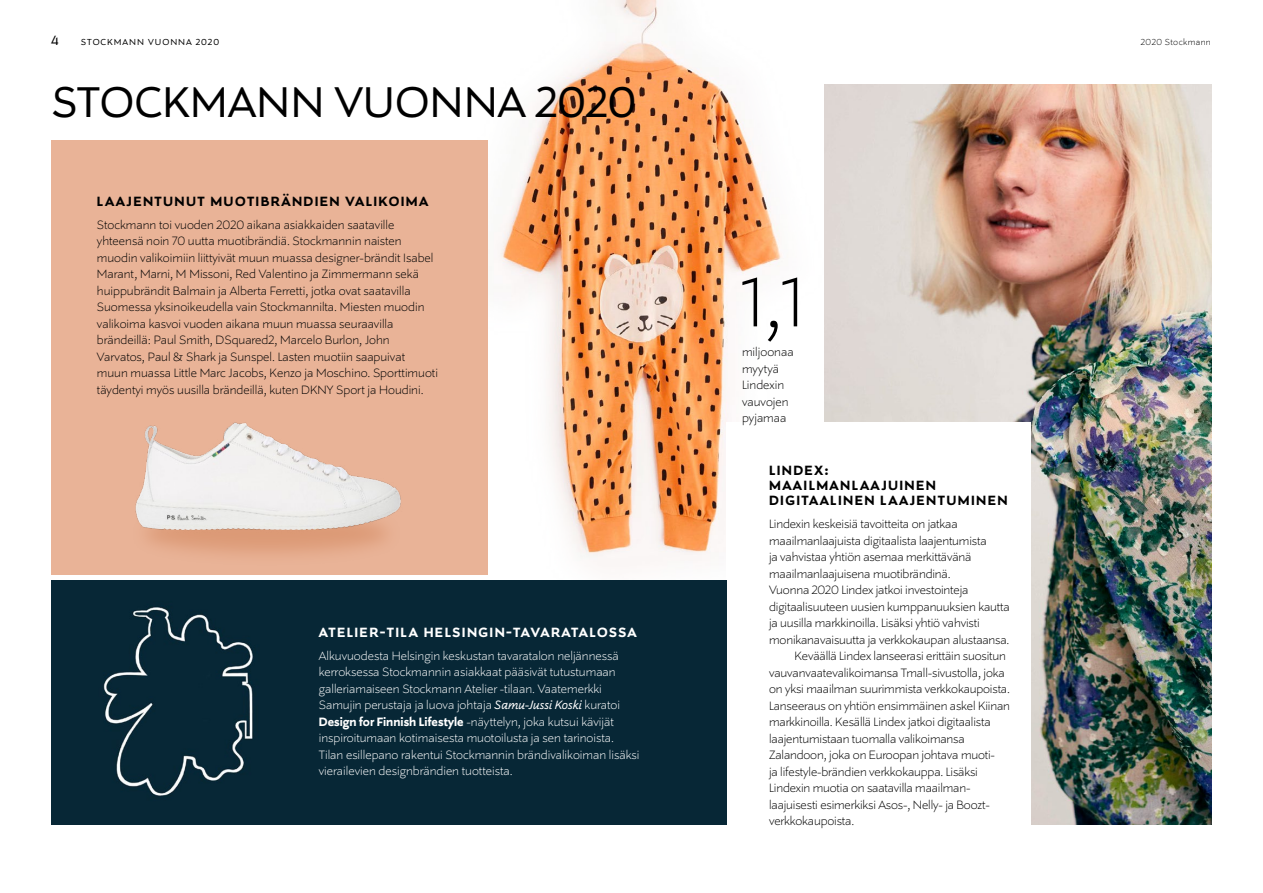
<style>
.page{position:relative;width:1263px;height:893px;background:#fff}
.page>*{position:absolute;margin:0;border:0;box-sizing:border-box;transform-origin:0 0}
.Lukunosto_50pt{font:300 77.4px "Stockmann Sans";color:#000}
.t1{font:48px "Stockmann Sans";color:#000}
.Year_2019_otsikko{font:700 15px/15px "Stockmann Sans";letter-spacing:.09em;color:#000}
.Year_2019_otsikko-2{font:700 15px "Stockmann Sans";letter-spacing:.09em;color:#fff}
.t2{font:15px "Stockmann Sans";color:#000}
.Year_2019_base{font:300 13.5px/16.5px "Stockmann Sans";letter-spacing:-.01em;color:#000}
.Year_2019_base-2{font:300 13.5px/16.5px "Stockmann Sans";color:#fff}
.lukunosto_vertailuvu{font:300 13.5px/16.5px "Stockmann Sans";color:#000}
.Master_section{font:9.75px "Stockmann Sans";letter-spacing:.1em;color:#000}
.t3{font:300 9.75px "Stockmann Sans";letter-spacing:.04em;color:#000}
.s1{font-weight:400;font-style:italic}
.s2{font-weight:700}
</style>
<div class="page">
<img style="left:499px;top:0;width:398px;height:557px">
<div style="left:51px;top:140px;width:437px;height:435px;background:#e9b397"></div>
<img style="left:825px;top:85px;width:387px;height:740px">
<div style="left:726px;top:422px;width:305px;height:419px;background:#fff"></div>
<div style="left:51px;top:580px;width:675px;height:245px;background:#072736"></div>
<img style="left:103px;top:607px;width:150px;height:189px">
<img style="left:135px;top:422px;width:266px;height:133px">
<p class="t2" style="left:51px;top:31px;width:9px">4</p>
<p class="t3" style="left:1141px;top:36px;width:71px">2020 Stockmann</p>
<p class="Master_section" style="left:81px;top:36px;width:140px">STOCKMANN VUONNA 2020</p>
<h1 class="t1" style="left:51px;top:74px;width:587px">STOCKMANN VUONNA 2020</h1>
<p class="Year_2019_otsikko" style="left:97px;top:194px;width:333px">LAAJENTUNUT MUOTIBRÄNDIEN VALIKOIMA</p>
<p class="Year_2019_base" style="left:97px;top:216px;width:342px">Stockmann toi vuoden 2020 aikana asiakkaiden saataville yhteensä noin 70 uutta muotibrändiä. Stockmannin naisten muodin valikoimiin liittyivät muun muassa designer-brändit Isabel Marant, Marni, M Missoni, Red Valentino ja Zimmermann sekä huippubrändit Balmain ja Alberta Ferretti, jotka ovat saatavilla Suomessa yksinoikeudella vain Stockmannilta. Miesten muodin valikoima kasvoi vuoden aikana muun muassa seuraavilla brändeillä: Paul Smith, DSquared2, Marcelo Burlon, John Varvatos, Paul &amp; Shark ja Sunspel. Lasten muotiin saapuivat muun muassa Little Marc Jacobs, Kenzo ja Moschino. Sporttimuoti täydentyi myös uusilla brändeillä, kuten DKNY Sport ja Houdini.</p>
<p class="Year_2019_otsikko-2" style="left:319px;top:623px;width:319px">ATELIER-TILA HELSINGIN-TAVARATALOSSA</p>
<p class="Year_2019_base-2" style="left:319px;top:648px;width:322px">Alkuvuodesta Helsingin keskustan tavaratalon neljännessä kerroksessa Stockmannin asiakkaat pääsivät tutustumaan galleriamaiseen Stockmann Atelier -tilaan. Vaatemerkki Samujin perustaja ja luova johtaja <span class="s1">Samu-Jussi Koski</span> kuratoi <span class="s2">Design for Finnish Lifestyle</span> -näyttelyn, joka kutsui kävijät inspiroitumaan kotimaisesta muotoilusta ja sen tarinoista.<br>Tilan esillepano rakentui Stockmannin brändivalikoiman lisäksi vierailevien designbrändien tuotteista.</p>
<p class="Lukunosto_50pt" style="left:742px;top:259px;width:63px">1,1</p>
<p class="lukunosto_vertailuvu" style="left:742px;top:344px;width:53px">miljoonaa myytyä<br>Lindexin vauvojen pyjamaa</p>
<p class="Year_2019_otsikko" style="left:769px;top:464px;width:240px">LINDEX:<br>MAAILMANLAAJUINEN<br>DIGITAALINEN LAAJENTUMINEN</p>
<p class="Year_2019_base" style="left:769px;top:516px;width:242px">Lindexin keskeisiä tavoitteita on jatkaa maailmanlaajuista digitaalista laajentumista<br>ja vahvistaa yhtiön asemaa merkittävänä maailmanlaajuisena muotibrändinä.<br>Vuonna 2020 Lindex jatkoi investointeja digitaalisuuteen uusien kumppanuuksien kautta ja uusilla markkinoilla. Lisäksi yhtiö vahvisti monikanavaisuutta ja verkkokaupan alustaansa.</p>
<p class="Year_2019_base" style="left:769px;top:648px;width:242px;text-indent:26px">Keväällä Lindex lanseerasi erittäin suositun vauvanvaatevalikoimansa Tmall-sivustolla, joka on yksi maailman suurimmista verkkokaupoista.<br>Lanseeraus on yhtiön ensimmäinen askel Kiinan markkinoilla. Kesällä Lindex jatkoi digitaalista laajentumistaan tuomalla valikoimansa Zalandoon, joka on Euroopan johtava muoti-<br>ja lifestyle-brändien verkkokauppa. Lisäksi Lindexin muotia on saatavilla maailman&shy;laajuisesti esimerkiksi Asos-, Nelly- ja Boozt&shy;verkkokaupoista.</p>
</div>
